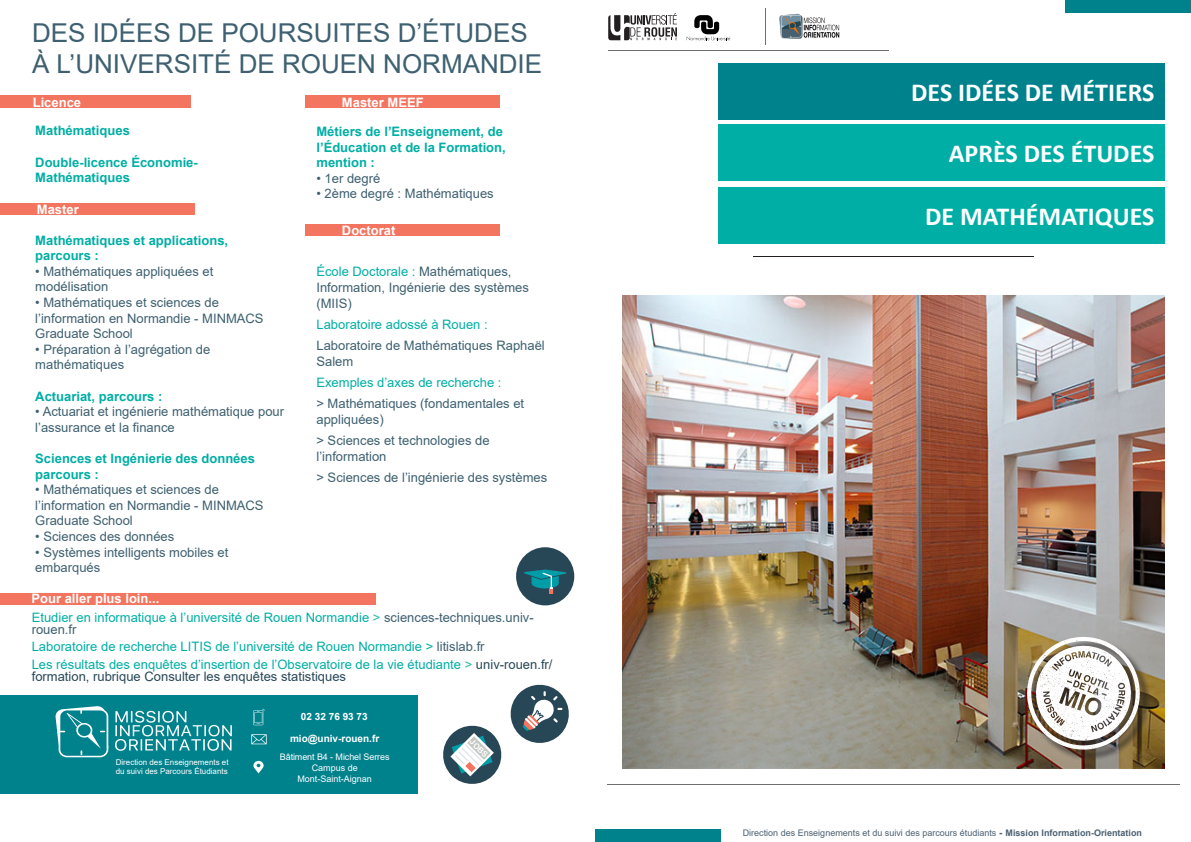
<style>
.page{position:relative;width:1191px;height:842px;background:#fff}
.page>*{position:absolute;margin:0;border:0;box-sizing:border-box;transform-origin:0 0}
.t1{font:26px "Arial";color:#3e6070}
.t2{font:700 26px "Calibri";color:#fff}
.t3{font:13px/15.6px "Arial";color:#3e6070}
.t4{font:13px/12px "Arial";color:#00aea5}
.t5{font:700 13px/15.6px "Arial";color:#00aea5}
.t6{font:700 13px "Arial";color:#fff}
.t7{font:700 10px "Arial";color:#fff}
.t8{font:9px "Arial";color:#4b6172}
.t9{font:9px "Arial";letter-spacing:-.005em;color:#fff}
.t10{font:8px/8.8px "Arial";color:#fff}
.t11{font:7.9px "Arial Rounded MT Bold";color:#fff}
.s1{color:#00aea5}
.s2{color:#2abca8}
.s3{color:#3e6070}
.s4{color:#284756}
.s5{font-weight:900}
.s6{font-weight:700}
</style>
<div class="page">
<svg style="left:608px;top:13px;width:69px;height:27px"></svg>
<svg style="left:686px;top:15px;width:44px;height:25px"></svg>
<hr style="left:765px;top:8px;width:1px;height:37px;background:#706f6f">
<hr style="left:608px;top:50px;width:280px;height:1px;background:#706f6f">
<hr style="left:607px;top:784px;width:572px;height:1px;background:#706f6f">
<div style="left:1066px;top:0;width:125px;height:13px;background:#00828d"></div>
<div style="left:595px;top:829px;width:125px;height:13px;background:#00828d"></div>
<div style="left:718px;top:63px;width:446px;height:56px;background:#00828d"></div>
<div style="left:718px;top:124px;width:446px;height:57px;background:#00aea5"></div>
<div style="left:718px;top:187px;width:446px;height:56px;background:#00aea5"></div>
<hr style="left:753px;top:256px;width:280px;height:1px;background:#231f20">
<img style="left:622px;top:295px;width:542px;height:473px">
<img style="left:779px;top:13px;width:61px;height:26px">
<div style="left:1028px;top:638px;width:124px;height:124px;background:#231f20;opacity:.75"></div>
<img style="left:1027px;top:636px;width:113px;height:114px">
<svg style="left:443px;top:684px;width:126px;height:100px"></svg>
<div style="left:516px;top:547px;width:58px;height:58px;background:#284756;border-radius:50%"></div>
<svg style="left:524px;top:569px;width:42px;height:25px"></svg>
<div style="left:0;top:695px;width:417px;height:98px;background:#00828d"></div>
<svg style="left:55px;top:706px;width:177px;height:51px"></svg>
<svg style="left:253px;top:761px;width:11px;height:12px"></svg>
<svg style="left:251px;top:734px;width:16px;height:10px"></svg>
<svg style="left:253px;top:709px;width:12px;height:16px"></svg>
<div style="left:0;top:95px;width:190px;height:13px;background:#f3745f"></div>
<div style="left:0;top:203px;width:194px;height:12px;background:#f3745f"></div>
<div style="left:305px;top:224px;width:194px;height:12px;background:#f3745f"></div>
<div style="left:0;top:593px;width:375px;height:12px;background:#f3745f"></div>
<div style="left:305px;top:95px;width:194px;height:13px;background:#f3745f"></div>
<p class="t1" style="left:32px;top:15px;width:497px">DES IDÉES DE POURSUITES D’ÉTUDES</p>
<p class="t1" style="left:32px;top:46px;width:511px">À L’UNIVERSITÉ DE ROUEN NORMANDIE</p>
<p class="t6" style="left:33px;top:93px;width:50px">Licence</p>
<p class="t5" style="left:35px;top:123px;width:96px">Mathématiques</p>
<p class="t5" style="left:35px;top:154px;width:164px">Double-licence Économie-<br>Mathématiques</p>
<p class="t6" style="left:37px;top:200px;width:43px">Master</p>
<p class="t5" style="left:35px;top:232px;width:194px">Mathématiques et applications, parcours :</p>
<p class="t3" style="left:35px;top:263px;width:179px">• Mathématiques appliquées et modélisation</p>
<p class="t3" style="left:35px;top:294px;width:230px">• Mathématiques et sciences de l’information en Normandie - MINMACS<br>Graduate School</p>
<p class="t3" style="left:35px;top:341px;width:177px">• Préparation à l’agrégation de mathématiques</p>
<p class="t5" style="left:35px;top:388px;width:129px">Actuariat, parcours :</p>
<p class="t3" style="left:35px;top:404px;width:250px">• Actuariat et ingénierie mathématique pour l’assurance et la finance</p>
<p class="t5" style="left:35px;top:451px;width:221px">Sciences et Ingénierie des données</p>
<p class="t5" style="left:35px;top:466px;width:65px">parcours :</p>
<p class="t3" style="left:35px;top:482px;width:230px">• Mathématiques et sciences de l’information en Normandie - MINMACS<br>Graduate School</p>
<p class="t3" style="left:35px;top:528px;width:140px">• Sciences des données</p>
<p class="t3" style="left:35px;top:544px;width:195px">• Systèmes intelligents mobiles et embarqués</p>
<p class="t6" style="left:31px;top:589px;width:129px">Pour aller plus loin...</p>
<p class="t6" style="left:342px;top:93px;width:83px">Master MEEF</p>
<p class="t5" style="left:316px;top:124px;width:188px">Métiers de l’Enseignement, de</p>
<p class="t5" style="left:316px;top:139px;width:191px">l’Éducation et de la Formation,</p>
<p class="t5" style="left:316px;top:155px;width:60px">mention :</p>
<p class="t3" style="left:316px;top:170px;width:65px">• 1er degré</p>
<p class="t3" style="left:316px;top:186px;width:179px">• 2ème degré : Mathématiques</p>
<p class="t6" style="left:342px;top:221px;width:55px">Doctorat</p>
<p class="t3" style="left:316px;top:264px;width:214px"><span class="s1">École Doctorale :</span> Mathématiques,<br>Information, Ingénierie des systèmes (MIIS)</p>
<p class="t4" style="left:316px;top:318px;width:173px">Laboratoire adossé à Rouen :</p>
<p class="t3" style="left:316px;top:338px;width:230px">Laboratoire de Mathématiques Raphaël<br>Salem</p>
<p class="t4" style="left:316px;top:376px;width:186px">Exemples d’axes de recherche :</p>
<p class="t3" style="left:316px;top:396px;width:209px">&gt; Mathématiques (fondamentales et appliquées)</p>
<p class="t3" style="left:316px;top:433px;width:175px">&gt; Sciences et technologies de l’information</p>
<p class="t3" style="left:316px;top:470px;width:232px">&gt; Sciences de l’ingénierie des systèmes</p>
<p class="t4" style="left:32px;top:611px;width:503px">Etudier en informatique à l’université de Rouen Normandie <span class="s2">&gt;</span> <span class="s3">sciences-techniques.univ&shy;rouen.fr</span></p>
<p class="t4" style="left:32px;top:641px;width:454px">Laboratoire de recherche LITIS de l’université de Rouen Normandie &gt; <span class="s3">litislab.fr</span></p>
<p class="t4" style="left:32px;top:658px;width:522px">Les résultats des enquêtes d’insertion de l’Observatoire de la vie étudiante <span class="s2">&gt;</span> <span class="s4">univ-rouen.fr/ formation, rubrique Consulter les enquêtes statistiques</span></p>
<p class="t10" style="left:116px;top:758px;width:114px">Direction des Enseignements et du suivi des Parcours Étudiants</p>
<p class="t7" style="left:301px;top:709px;width:68px">02 32 76 93 73</p>
<p class="t7" style="left:290px;top:732px;width:91px">mio@univ-rouen.fr</p>
<p class="t9" style="left:280px;top:751px;width:111px">Bâtiment B4 - Michel Serres</p>
<p class="t9" style="left:312px;top:761px;width:48px">Campus de</p>
<p class="t9" style="left:297px;top:772px;width:76px">Mont-Saint-Aignan</p>
<p class="t11" style="left:474px;top:737px;width:23px;rotate:45deg">JOBS</p>
<p class="t2" style="left:911px;top:74px;width:245px">DES IDÉES DE MÉTIERS</p>
<p class="t2" style="left:949px;top:135px;width:207px">APRÈS DES ÉTUDES</p>
<p class="t2" style="left:925px;top:198px;width:231px">DE MATHÉMATIQUES</p>
<p class="t8" style="left:742px;top:826px;width:401px">Direction des Enseignements et du suivi des parcours étudiants <span class="s5">-</span> <span class="s6">Mission Information-Orientation</span></p>
</div>
